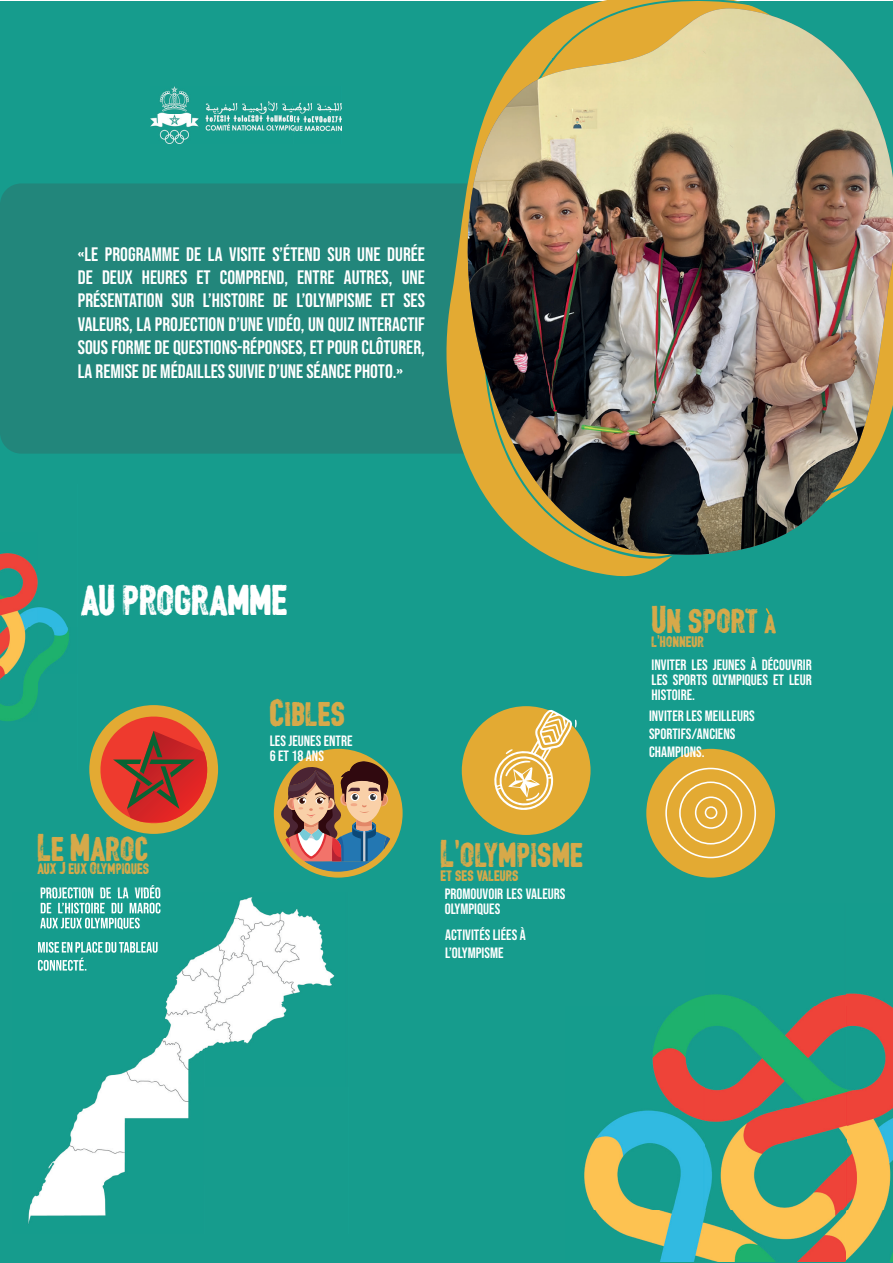
<style>
.page{position:relative;width:893px;height:1263px;background:#fff}
.page>*{position:absolute;margin:0;border:0;box-sizing:border-box;transform-origin:0 0}
.t1{font:45px "CF Jacques Parizeau";letter-spacing:.02em;color:#fff}
.t2{font:40.5px "CF Jacques Parizeau";letter-spacing:.02em;color:#d6a94a}
.t3{font:19.5px/23.4px "Bebas Neue";color:#fff;text-align:justify}
.t4{font:18px "CF Jacques Parizeau";letter-spacing:.02em;color:#d6a94a}
.t5{font:15px/15px "Bebas Neue";color:#fff}
.s1{font-size:28.35px}
</style>
<div class="page">
<div style="left:0;top:1px;width:893px;height:1262px;background:#169c8d"></div>
<div style="left:89px;top:705px;width:129px;height:129px;background:#e3aa33;border-radius:50%"></div>
<div style="left:462px;top:706px;width:129px;height:129px;background:#e3aa33;border-radius:50%"></div>
<div style="left:274px;top:749px;width:129px;height:129px;background:#e3aa33;border-radius:50%"></div>
<div style="left:646px;top:749px;width:129px;height:129px;background:#e3aa33;border-radius:50%"></div>
<img style="left:0;top:553px;width:69px;height:168px">
<img style="left:584px;top:993px;width:309px;height:269px">
<svg style="left:765px;top:608px;width:5px;height:7px"></svg>
<svg style="left:95px;top:711px;width:117px;height:117px"></svg>
<svg style="left:280px;top:761px;width:115px;height:111px"></svg>
<svg style="left:491px;top:710px;width:86px;height:103px"></svg>
<svg style="left:665px;top:768px;width:91px;height:90px"></svg>
<img style="left:150px;top:87px;width:191px;height:56px">
<div style="left:0;top:183px;width:682px;height:271px;background:#22867b;border-radius:21px"></div>
<svg style="left:446px;top:244px;width:217px;height:333px"></svg>
<svg style="left:459px;top:4px;width:297px;height:556px"></svg>
<img style="left:466px;top:8px;width:427px;height:548px">
<img style="left:28px;top:893px;width:307px;height:331px">
<img style="left:41px;top:893px;width:120px;height:5px">
<img style="left:41px;top:903px;width:120px;height:10px">
<img style="left:40px;top:918px;width:100px;height:11px">
<img style="left:38px;top:942px;width:120px;height:11px">
<img style="left:38px;top:958px;width:48px;height:13px">
<p class="t3" style="left:78px;top:242px;width:349px">«LE PROGRAMME DE LA VISITE S’ÉTEND SUR UNE DURÉE DE DEUX HEURES ET COMPREND, ENTRE AUTRES, UNE PRÉSENTATION SUR L’HISTOIRE DE L’OLYMPISME ET SES VALEURS, LA PROJECTION D’UNE VIDÉO, UN QUIZ INTERACTIF SOUS FORME DE QUESTIONS-RÉPONSES, ET POUR CLÔTURER, LA REMISE DE MÉDAILLES SUIVIE D’UNE SÉANCE PHOTO.»</p>
<h1 class="t1" style="left:82px;top:571px;width:206px">AU PROGRAMME</h1>
<h2 class="t2" style="left:270px;top:686px;width:76px">Cibles</h2>
<h2 class="t2" style="left:37px;top:821px;width:111px">Le Maroc</h2>
<p class="t4" style="left:37px;top:857px;width:113px">aux J eux Olympiques</p>
<p class="t5" style="left:270px;top:733px;width:84px">LES JEUNES ENTRE<br>6 ET 18 ANS</p>
<h2 class="t2" style="left:441px;top:828px;width:143px">L’olympisme</h2>
<p class="t4" style="left:441px;top:863px;width:79px">et ses valeurs</p>
<p class="t5" style="left:40px;top:885px;width:122px">PROJECTION DE LA VIDÉO</p>
<p class="t5" style="left:445px;top:886px;width:122px">PROMOUVOIR LES VALEURS<br>OLYMPIQUES</p>
<p class="t5" style="left:445px;top:925px;width:82px;line-height:18px">ACTIVITÉS LIÉES À<br>L’OLYMPISME</p>
<h2 class="t2" style="left:652px;top:594px;width:126px">Un sport <span class="s1">A</span></h2>
<p class="t4" style="left:652px;top:629px;width:54px">l’honneur</p>
<p class="t5" style="left:652px;top:657px;width:162px;text-align:justify">INVITER LES JEUNES À DÉCOUVRIR LES SPORTS OLYMPIQUES ET LEUR HISTOIRE.</p>
<p class="t5" style="left:649px;top:706px;width:107px;line-height:18px">INVITER LES MEILLEURS<br>SPORTIFS/ANCIENS<br>CHAMPIONS.</p>
</div>
